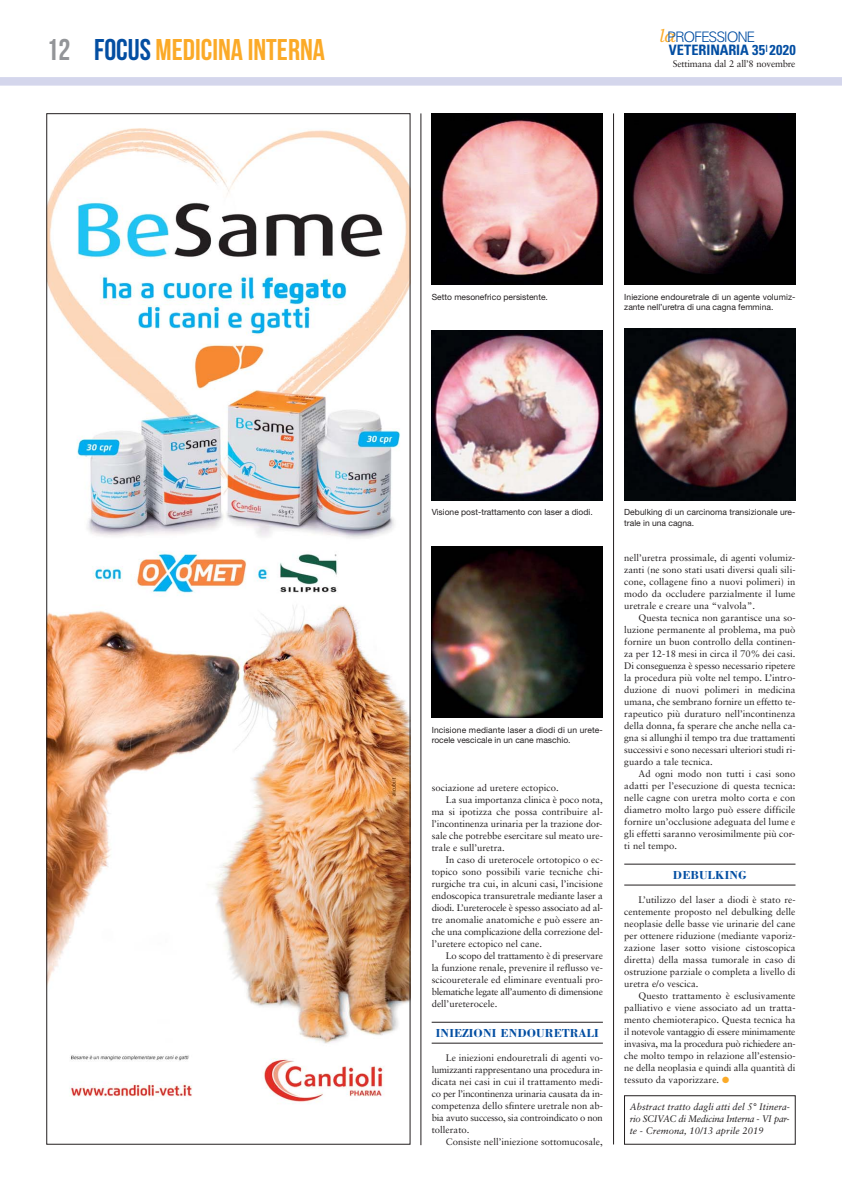
<style>
.page{position:relative;width:842px;height:1191px;background:#fff}
.page>*{position:absolute;margin:0;border:0;box-sizing:border-box;transform-origin:0 0}
.t1{font:30px "Bebas Neue";color:#fbaa28}
.t2{font:300 14.5px "Univers";letter-spacing:-.085em;color:#034ea2}
.t3{font:700 condensed 14.3px "Univers";color:#034ea2}
.t4{font:700 12px "Bodoni";letter-spacing:.005em;color:#034ea2}
.t5{font:9.5px/12px "Sabon";letter-spacing:.005em;color:#231f20;text-align:justify}
.t6{font:italic 9.5px/12px "Sabon";letter-spacing:-.03em;color:#231f20;text-align:justify}
.t7{font:9.5px "Sabon";letter-spacing:-.015em;color:#231f20}
.t8{font:9.5px "Sabon";letter-spacing:-.025em;color:#231f20}
.t9{font:9.5px "Sabon";letter-spacing:-.02em;color:#231f20}
.t10{font:8.5px/10.5px "Helvetica Neue";color:#231f20}
.s1{color:#939598}
.s2{color:#034ea2}
.s3{font-family:"Bookman Old Style";font-weight:400;font-style:italic;font-size:18.3px;color:#fbaa28}
.s4{color:#fbaa28}
</style>
<div class="page">
<hr style="left:432px;top:1022px;width:171px;height:1px;background:#231f20">
<hr style="left:432px;top:1043px;width:171px;height:1px;background:#231f20">
<hr style="left:624px;top:864px;width:171px;height:1px;background:#231f20">
<hr style="left:624px;top:884px;width:171px;height:1px;background:#231f20">
<hr style="left:613px;top:113px;width:1px;height:1031px;background:#231f20">
<hr style="left:421px;top:113px;width:1px;height:1032px;background:#231f20">
<img style="left:432px;top:546px;width:171px;height:171px">
<img style="left:432px;top:330px;width:171px;height:170px">
<img style="left:624px;top:113px;width:171px;height:172px">
<img style="left:624px;top:329px;width:171px;height:171px">
<img style="left:432px;top:113px;width:171px;height:172px">
<div style="left:0;top:77px;width:842px;height:9px;background:#d4d6ec"></div>
<div style="left:624px;top:1095px;width:171px;height:49px;border:1px solid #231f20"></div>
<img style="left:48px;top:128px;width:360px;height:974px">
<h1 class="t1" style="left:46px;top:32px;width:280px"><span class="s1">12</span> <span class="s2">FOCUS</span> MEDICINA INTERNA</h1>
<h2 class="t2" style="left:658px;top:32px;width:98px"><span class="s3">la</span>PROFESSIONE</h2>
<h3 class="t3" style="left:669px;top:44px;width:129px">VETERINARIA 35<sup>|</sup>2020</h3>
<p class="t8" style="left:673px;top:60px;width:124px">Settimana dal 2 all’8 novembre</p>
<p class="t10" style="left:432px;top:292px;width:118px">Setto mesonefrico persistente.</p>
<p class="t10" style="left:624px;top:292px;width:173px">Iniezione endouretrale di un agente volumiz&shy;zante nell’uretra di una cagna femmina.</p>
<p class="t10" style="left:432px;top:508px;width:163px">Visione post-trattamento con laser a diodi.</p>
<p class="t10" style="left:432px;top:725px;width:173px">Incisione mediante laser a diodi di un urete&shy;rocele vescicale in un cane maschio.</p>
<p class="t5" style="left:432px;top:782px;width:129px">sociazione ad uretere ectopico.</p>
<p class="t5" style="left:446px;top:794px;width:159px">La sua importanza clinica è poco nota,</p>
<p class="t5" style="left:432px;top:806px;width:173px">ma si ipotizza che possa contribuire al-</p>
<p class="t5" style="left:432px;top:818px;width:172px">l’incontinenza urinaria per la trazione dor-</p>
<p class="t5" style="left:432px;top:830px;width:173px">sale che potrebbe esercitare sul meato ure-</p>
<p class="t5" style="left:432px;top:842px;width:75px">trale e sull’uretra.</p>
<p class="t5" style="left:446px;top:854px;width:159px">In caso di ureterocele ortotopico o ec-</p>
<p class="t5" style="left:432px;top:866px;width:173px">topico sono possibili varie tecniche chi-</p>
<p class="t5" style="left:432px;top:878px;width:173px">rurgiche tra cui, in alcuni casi, l’incisione</p>
<p class="t5" style="left:432px;top:890px;width:173px">endoscopica transuretrale mediante laser a</p>
<p class="t7" style="left:432px;top:903px;width:173px">diodi. L’ureterocele è spesso associato ad al-</p>
<p class="t5" style="left:432px;top:914px;width:173px">tre anomalie anatomiche e può essere an-</p>
<p class="t7" style="left:432px;top:927px;width:173px">che una complicazione della correzione del-</p>
<p class="t5" style="left:432px;top:938px;width:112px">l’uretere ectopico nel cane.</p>
<p class="t9" style="left:446px;top:951px;width:159px">Lo scopo del trattamento è di preservare</p>
<p class="t5" style="left:432px;top:962px;width:173px">la funzione renale, prevenire il reflusso ve-</p>
<p class="t5" style="left:432px;top:974px;width:173px">scicoureterale ed eliminare eventuali pro-</p>
<p class="t8" style="left:432px;top:987px;width:173px">blematiche legate all’aumento di dimensione</p>
<p class="t5" style="left:432px;top:998px;width:67px">dell’ureterocele.</p>
<p class="t4" style="left:436px;top:1028px;width:164px">INIEZIONI ENDOURETRALI</p>
<p class="t5" style="left:432px;top:1052px;width:173px;text-indent:14px">Le iniezioni endouretrali di agenti vo&shy;lumizzanti rappresentano una procedura in&shy;dicata nei casi in cui il trattamento medi&shy;co per l’incontinenza urinaria causata da in&shy;competenza dello sfintere uretrale non ab&shy;bia avuto successo, sia controindicato o non tollerato.</p>
<p class="t5" style="left:446px;top:1136px;width:158px">Consiste nell’iniezione sottomucosale,</p>
<p class="t10" style="left:624px;top:508px;width:173px">Debulking di un carcinoma transizionale ure&shy;trale in una cagna.</p>
<p class="t5" style="left:624px;top:552px;width:173px">nell’uretra prossimale, di agenti volumiz&shy;zanti (ne sono stati usati diversi quali sili&shy;cone, collagene fino a nuovi polimeri) in modo da occludere parzialmente il lume uretrale e creare una “valvola”.</p>
<p class="t5" style="left:624px;top:612px;width:173px;text-indent:14px">Questa tecnica non garantisce una so&shy;luzione permanente al problema, ma può fornire un buon controllo della continen&shy;za per 12-18 mesi in circa il 70% dei casi.<br>Di conseguenza è spesso necessario ripetere la procedura più volte nel tempo. L’intro&shy;duzione di nuovi polimeri in medicina umana, che sembrano fornire un effetto te&shy;rapeutico più duraturo nell’incontinenza della donna, fa sperare che anche nella ca&shy;gna si allunghi il tempo tra due trattamenti successivi e sono necessari ulteriori studi ri&shy;guardo a tale tecnica.</p>
<p class="t5" style="left:624px;top:768px;width:173px;text-indent:14px">Ad ogni modo non tutti i casi sono adatti per l’esecuzione di questa tecnica: nelle cagne con uretra molto corta e con diametro molto largo può essere difficile fornire un’occlusione adeguata del lume e gli effetti saranno verosimilmente più cor&shy;ti nel tempo.</p>
<p class="t4" style="left:673px;top:870px;width:75px">DEBULKING</p>
<p class="t5" style="left:624px;top:894px;width:173px;text-indent:14px">L’utilizzo del laser a diodi è stato re&shy;centemente proposto nel debulking delle neoplasie delle basse vie urinarie del cane per ottenere riduzione (mediante vaporiz&shy;zazione laser sotto visione cistoscopica diretta) della massa tumorale in caso di ostruzione parziale o completa a livello di uretra e/o vescica.</p>
<p class="t5" style="left:624px;top:990px;width:173px;text-indent:14px">Questo trattamento è esclusivamente palliativo e viene associato ad un tratta&shy;mento chemioterapico. Questa tecnica ha il notevole vantaggio di essere minimamente invasiva, ma la procedura può richiedere an&shy;che molto tempo in relazione all’estensio&shy;ne della neoplasia e quindi alla quantità di tessuto da vaporizzare. <span class="s4">●</span></p>
<p class="t6" style="left:630px;top:1102px;width:162px">Abstract tratto dagli atti del 5° Itinera&shy;rio SCIVAC di Medicina Interna - VI par&shy;te - Cremona, 10/13 aprile 2019</p>
</div>
